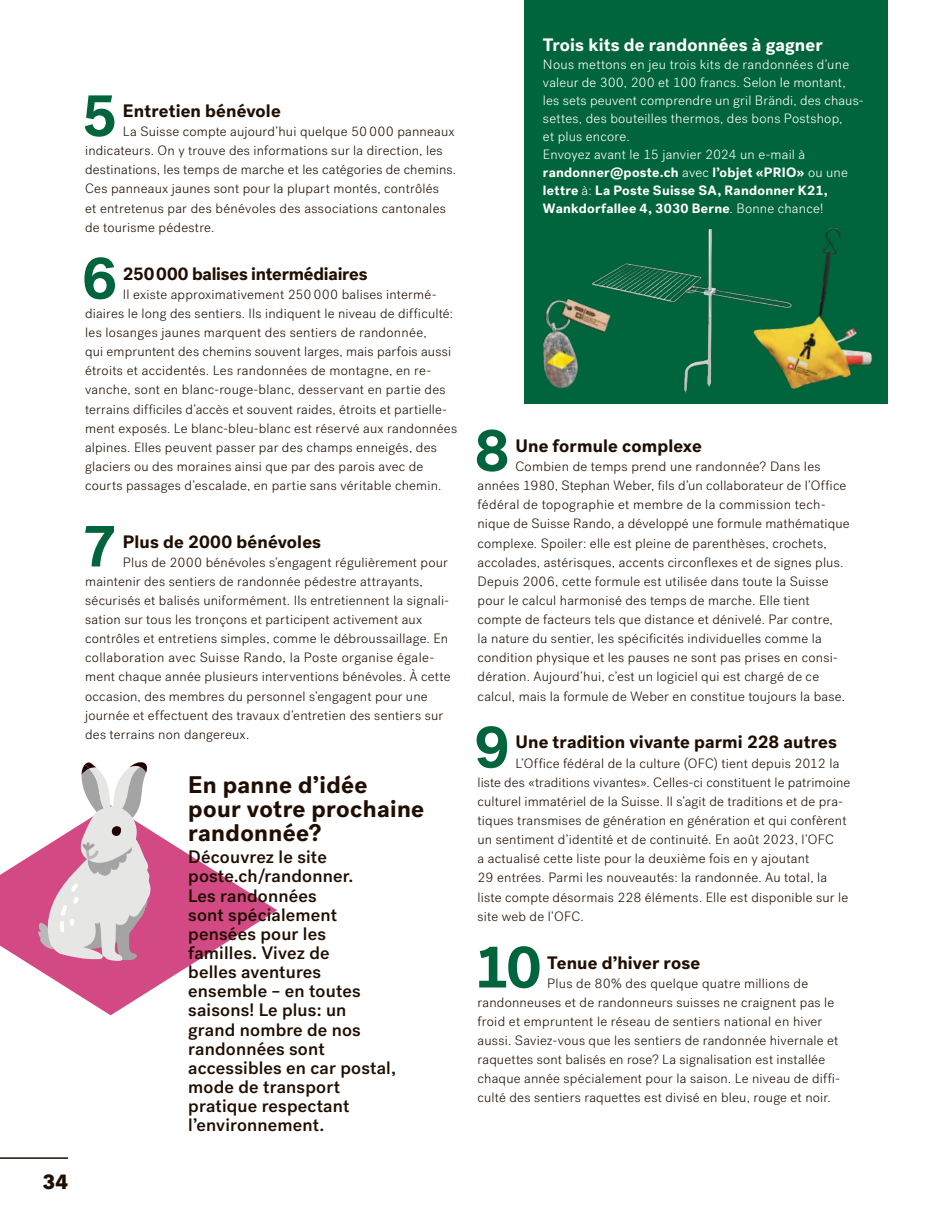
<style>
.page{position:relative;width:936px;height:1212px;background:#fff}
.page>*{position:absolute;margin:0;border:0;box-sizing:border-box;transform-origin:0 0}
.t1{font:700 58.95px "Post Grotesk";color:#00653c}
.t2{font:700 24px/24px "Post Grotesk";letter-spacing:.015em;color:#200e00}
.t3{font:900 21px "Post Grotesk";color:#200e00}
.t4{font:500 18px/19.2px "Post Grotesk";letter-spacing:.01em;color:#200e00}
.t5{font:700 18px "Post Grotesk";letter-spacing:.005em;color:#200e00}
.t6{font:700 18px "Post Grotesk";letter-spacing:.01em;color:#fff}
.t7{font:700 18px "Post Grotesk";letter-spacing:-.015em;color:#200e00}
.t8{font:300 13.5px/19.2px "Post Grotesk";letter-spacing:.015em;color:#200e00}
.t9{font:300 13.5px/18px "Post Grotesk";letter-spacing:.015em;color:#fff}
.s1{font-weight:700}
</style>
<div class="page">
<div style="left:524px;top:0;width:363px;height:404px;background:#00653c"></div>
<svg style="left:0;top:830px;width:277px;height:185px"></svg>
<svg style="left:38px;top:762px;width:112px;height:199px"></svg>
<img style="left:822px;top:211px;width:66px;height:193px">
<img style="left:542px;top:298px;width:45px;height:91px">
<img style="left:587px;top:228px;width:235px;height:165px">
<hr style="left:0;top:1157px;width:68px;height:2px;background:#200e00">
<h1 class="t1" style="left:82px;top:78px;width:37px">5</h1>
<h3 class="t5" style="left:123px;top:99px;width:159px">Entretien bénévole</h3>
<p class="t8" style="left:85px;top:122px;width:372px;text-indent:38px">La Suisse compte aujourd’hui quelque 50000 panneaux indicateurs. On y trouve des informations sur la direction, les destinations, les temps de marche et les catégories de chemins.<br>Ces panneaux jaunes sont pour la plupart montés, contrôlés<br>et entretenus par des bénévoles des associations cantonales de tourisme pédestre.</p>
<h1 class="t1" style="left:82px;top:241px;width:37px">6</h1>
<h3 class="t7" style="left:123px;top:262px;width:246px">250000 balises intermédiaires</h3>
<p class="t8" style="left:85px;top:285px;width:373px;text-indent:38px">Il existe approximativement 250000 balises intermé&shy;diaires le long des sentiers. Ils indiquent le niveau de difficulté: les losanges jaunes marquent des sentiers de randonnée,<br>qui empruntent des chemins souvent larges, mais parfois aussi étroits et accidentés. Les randonnées de montagne, en re&shy;vanche, sont en blanc-rouge-blanc, desservant en partie des terrains difficiles d’accès et souvent raides, étroits et partielle&shy;ment exposés. Le blanc-bleu-blanc est réservé aux randonnées alpines. Elles peuvent passer par des champs enneigés, des glaciers ou des moraines ainsi que par des parois avec de courts passages d’escalade, en partie sans véritable chemin.</p>
<h1 class="t1" style="left:82px;top:509px;width:37px">7</h1>
<h3 class="t5" style="left:123px;top:530px;width:200px">Plus de 2000 bénévoles</h3>
<p class="t8" style="left:85px;top:553px;width:367px;text-indent:38px">Plus de 2000 bénévoles s’engagent régulièrement pour maintenir des sentiers de randonnée pédestre attrayants, sécurisés et balisés uniformément. Ils entretiennent la signali&shy;sation sur tous les tronçons et participent activement aux contrôles et entretiens simples, comme le débroussaillage. En collaboration avec Suisse Rando, la Poste organise égale&shy;ment chaque année plusieurs interventions bénévoles. À cette occasion, des membres du personnel s’engagent pour une journée et effectuent des travaux d’entretien des sentiers sur des terrains non dangereux.</p>
<h2 class="t2" style="left:188px;top:773px;width:237px">En panne d’idée pour votre prochaine randonnée?</h2>
<p class="t4" style="left:188px;top:847px;width:209px">Découvrez le site poste.ch/randonner.<br>Les randonnées<br>sont spécialement pensées pour les familles. Vivez de<br>belles aventures ensemble – en toutes saisons! Le plus: un grand nombre de nos randonnées sont accessibles en car postal, mode de transport pratique respectant l’environnement.</p>
<h3 class="t3" style="left:43px;top:1168px;width:27px">34</h3>
<h3 class="t6" style="left:543px;top:33px;width:281px">Trois kits de randonnées à gagner</h3>
<p class="t9" style="left:543px;top:55px;width:322px">Nous mettons en jeu trois kits de randonnées d’une valeur de 300, 200 et 100 francs. Selon le montant, les sets peuvent comprendre un gril Brändi, des chaus&shy;settes, des bouteilles thermos, des bons Postshop,<br>et plus encore.<br>Envoyez avant le 15 janvier 2024 un e-mail à <span class="s1">randonner@poste.ch</span> avec <span class="s1">l’objet «PRIO»</span> ou une <span class="s1">lettre</span> à: <span class="s1">La Poste Suisse SA, Randonner K21, Wankdorfallee 4, 3030 Berne</span>. Bonne chance!</p>
<h1 class="t1" style="left:474px;top:413px;width:37px">8</h1>
<h3 class="t5" style="left:515px;top:434px;width:188px">Une formule complexe</h3>
<p class="t8" style="left:477px;top:457px;width:373px;text-indent:38px">Combien de temps prend une randonnée? Dans les années 1980, Stephan Weber, fils d’un collaborateur de l’Office fédéral de topographie et membre de la commission tech&shy;nique de Suisse Rando, a développé une formule mathématique complexe. Spoiler: elle est pleine de parenthèses, crochets, accolades, astérisques, accents circonflexes et de signes plus.<br>Depuis 2006, cette formule est utilisée dans toute la Suisse pour le calcul harmonisé des temps de marche. Elle tient compte de facteurs tels que distance et dénivelé. Par contre,<br>la nature du sentier, les spécificités individuelles comme la condition physique et les pauses ne sont pas prises en consi&shy;dération. Aujourd’hui, c’est un logiciel qui est chargé de ce calcul, mais la formule de Weber en constitue toujours la base.</p>
<h1 class="t1" style="left:474px;top:709px;width:37px">9</h1>
<h3 class="t5" style="left:515px;top:731px;width:323px">Une tradition vivante parmi 228 autres</h3>
<p class="t8" style="left:477px;top:753px;width:374px;text-indent:38px">L’Office fédéral de la culture (OFC) tient depuis 2012 la liste des «traditions vivantes». Celles-ci constituent le patrimoine culturel immatériel de la Suisse. Il s’agit de traditions et de pra&shy;tiques transmises de génération en génération et qui confèrent un sentiment d’identité et de continuité. En août 2023, l’OFC<br>a actualisé cette liste pour la deuxième fois en y ajoutant<br>29 entrées. Parmi les nouveautés: la randonnée. Au total, la liste compte désormais 228 éléments. Elle est disponible sur le site web de l’OFC.</p>
<h1 class="t1" style="left:474px;top:930px;width:69px">10</h1>
<h3 class="t5" style="left:547px;top:951px;width:154px">Tenue d’hiver rose</h3>
<p class="t8" style="left:477px;top:973px;width:364px;text-indent:70px">Plus de 80% des quelque quatre millions de randonneuses et de randonneurs suisses ne craignent pas le froid et empruntent le réseau de sentiers national en hiver aussi. Saviez-vous que les sentiers de randonnée hivernale et raquettes sont balisés en rose? La signalisation est installée chaque année spécialement pour la saison. Le niveau de diffi&shy;culté des sentiers raquettes est divisé en bleu, rouge et noir.</p>
</div>
